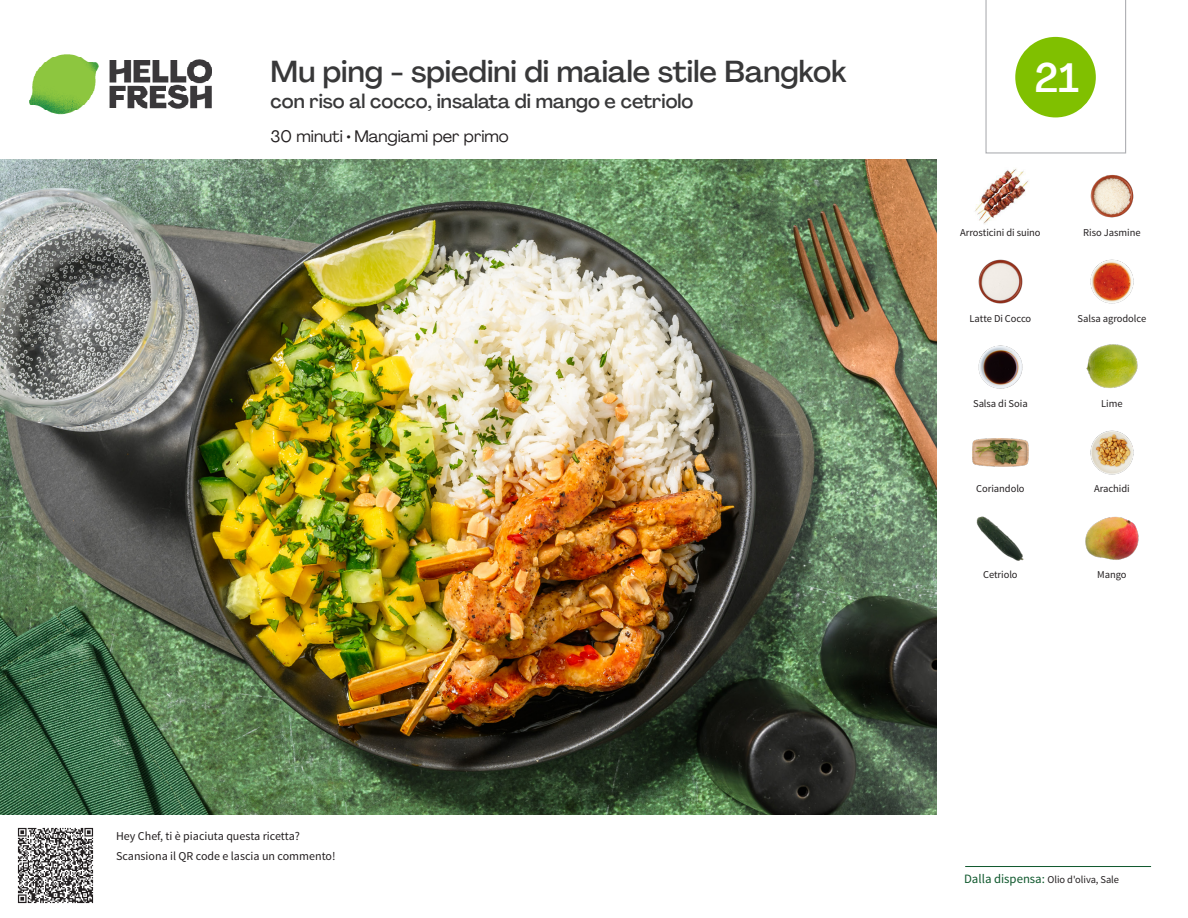
<style>
.page{position:relative;width:1188px;height:918px;background:#fff}
.page>*{position:absolute;margin:0;border:0;box-sizing:border-box;transform-origin:0 0}
.t1{font:500 40.5px "Agrandir";color:#fff}
._15_Titel_UK{font:500 30px "Agrandir";color:#383839}
._15_Titel_UK-2{font:500 19.5px "Agrandir";color:#383839}
._02_Box_Type{font:16.5px "Agrandir";color:#231f20}
._06_Before_Start{font:12px "Source Sans Pro";color:#231f20}
._18_FRONT_ingredients_UK{font:10.5px "Source Sans Pro";letter-spacing:-.005em;color:#231f20}
.t2{font:10.5px "Source Sans Variable";letter-spacing:-.005em;color:#231f20}
.s1{font-family:"Source Sans Pro";font-size:12.75px;color:#0e572c}
</style>
<div class="page">
<img style="left:30px;top:54px;width:181px;height:61px">
<hr style="left:965px;top:866px;width:186px;height:1px;background:#0e572c">
<img style="left:0;top:159px;width:936px;height:655px">
<img style="left:1090px;top:174px;width:44px;height:44px">
<img style="left:975px;top:168px;width:54px;height:56px">
<img style="left:1090px;top:259px;width:44px;height:45px">
<img style="left:978px;top:259px;width:45px;height:45px">
<img style="left:1086px;top:344px;width:52px;height:44px">
<img style="left:978px;top:345px;width:45px;height:44px">
<img style="left:1090px;top:430px;width:44px;height:45px">
<img style="left:972px;top:438px;width:57px;height:29px">
<img style="left:1085px;top:516px;width:54px;height:44px">
<img style="left:976px;top:516px;width:48px;height:45px">
<img style="left:17px;top:827px;width:77px;height:77px">
<svg style="left:985px;top:0;width:141px;height:154px"></svg>
<p class="_15_Titel_UK" style="left:271px;top:53px;width:577px">Mu ping - spiedini di maiale stile Bangkok</p>
<p class="_15_Titel_UK-2" style="left:271px;top:89px;width:424px">con riso al cocco, insalata di mango e cetriolo</p>
<p class="_02_Box_Type" style="left:271px;top:126px;width:240px">30 minuti • Mangiami per primo</p>
<p class="_06_Before_Start" style="left:116px;top:829px;width:185px">Hey Chef, ti è piaciuta questa ricetta?</p>
<p class="_06_Before_Start" style="left:116px;top:848px;width:221px">Scansiona il QR code e lascia un commento!</p>
<p class="t1" style="left:1035px;top:53px;width:46px">21</p>
<p class="_18_FRONT_ingredients_UK" style="left:960px;top:226px;width:82px">Arrosticini di suino</p>
<p class="_18_FRONT_ingredients_UK" style="left:1083px;top:226px;width:59px">Riso Jasmine</p>
<p class="_18_FRONT_ingredients_UK" style="left:970px;top:312px;width:63px">Latte Di Cocco</p>
<p class="_18_FRONT_ingredients_UK" style="left:1078px;top:312px;width:70px">Salsa agrodolce</p>
<p class="_18_FRONT_ingredients_UK" style="left:973px;top:397px;width:56px">Salsa di Soia</p>
<p class="_18_FRONT_ingredients_UK" style="left:1101px;top:397px;width:23px">Lime</p>
<p class="_18_FRONT_ingredients_UK" style="left:976px;top:482px;width:50px">Coriandolo</p>
<p class="_18_FRONT_ingredients_UK" style="left:1094px;top:482px;width:37px">Arachidi</p>
<p class="_18_FRONT_ingredients_UK" style="left:983px;top:568px;width:36px">Cetriolo</p>
<p class="_18_FRONT_ingredients_UK" style="left:1097px;top:568px;width:31px">Mango</p>
<p class="t2" style="left:964px;top:873px;width:156px"><span class="s1">Dalla dispensa:</span> Olio d'oliva, Sale</p>
</div>
